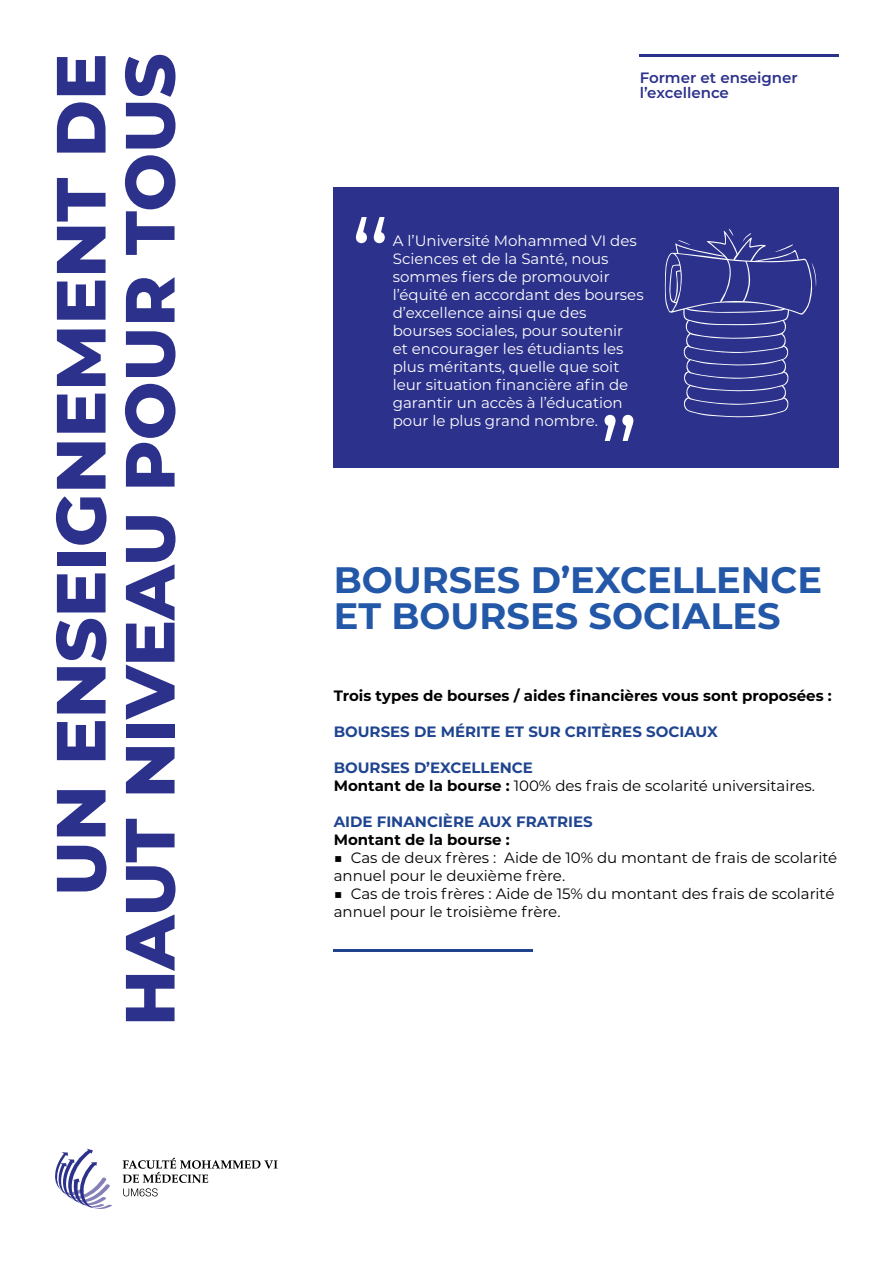
<style>
.page{position:relative;width:893px;height:1263px;background:#fff}
.page>*{position:absolute;margin:0;border:0;box-sizing:border-box;transform-origin:0 0}
.t1{font:800 69.45px/69px "Montserrat";color:#2c318c;text-align:right}
.t2{font:700 36.75px/36.8px "Montserrat";color:#2357a8}
.t3{font:15px/18px "Montserrat";color:#fff}
.t4{font:15px/18px "Montserrat";color:#000}
.t5{font:700 15px "Montserrat";color:#000}
.t6{font:700 15px "Montserrat";color:#1f4490}
.t7{font:600 15px/15px "Montserrat";color:#2c318c}
.s1{font-weight:700;color:#1f4490}
.s2{font-weight:700}
</style>
<div class="page">
<hr style="left:640px;top:54px;width:199px;height:3px;background:#2c318c">
<div style="left:334px;top:187px;width:505px;height:281px;background:#2c318c"></div>
<svg style="left:665px;top:228px;width:152px;height:189px"></svg>
<svg style="left:356px;top:217px;width:29px;height:26px"></svg>
<svg style="left:604px;top:415px;width:29px;height:26px"></svg>
<hr style="left:334px;top:949px;width:199px;height:3px;background:#1e458b">
<svg style="left:55px;top:1149px;width:57px;height:60px"></svg>
<svg style="left:123px;top:1158px;width:154px;height:38px"></svg>
<h1 class="t1" style="left:43px;top:1026px;width:974px;rotate:-90deg">UN ENSEIGNEMENT DE<br>HAUT NIVEAU POUR TOUS</h1>
<p class="t7" style="left:640px;top:69px;width:160px">Former et enseigner l’excellence</p>
<p class="t3" style="left:393px;top:231px;width:252px">A l’Université Mohammed VI des<br>Sciences et de la Santé, nous sommes fiers de promouvoir l’équité en accordant des bourses d’excellence ainsi que des bourses sociales, pour soutenir<br>et encourager les étudiants les plus méritants, quelle que soit leur situation financière afin de garantir un accès à l’éducation pour le plus grand nombre.</p>
<h2 class="t2" style="left:334px;top:559px;width:490px">BOURSES D’EXCELLENCE<br>ET BOURSES SOCIALES</h2>
<p class="t5" style="left:334px;top:685px;width:500px">Trois types de bourses / aides financières vous sont proposées :</p>
<p class="t6" style="left:334px;top:721px;width:386px">BOURSES DE MÉRITE ET SUR CRITÈRES SOCIAUX</p>
<p class="t4" style="left:334px;top:758px;width:483px"><span class="s1">BOURSES D’EXCELLENCE<br></span><span class="s2">Montant de la bourse :</span> 100% des frais de scolarité universitaires.</p>
<p class="t6" style="left:334px;top:811px;width:260px">AIDE FINANCIÈRE AUX FRATRIES</p>
<p class="t5" style="left:334px;top:829px;width:178px">Montant de la bourse :</p>
<p class="t4" style="left:334px;top:848px;width:505px">■ Cas de deux frères : Aide de 10% du montant de frais de scolarité annuel pour le deuxième frère.</p>
<p class="t4" style="left:334px;top:884px;width:502px">■ Cas de trois frères : Aide de 15% du montant des frais de scolarité annuel pour le troisième frère.</p>
</div>
